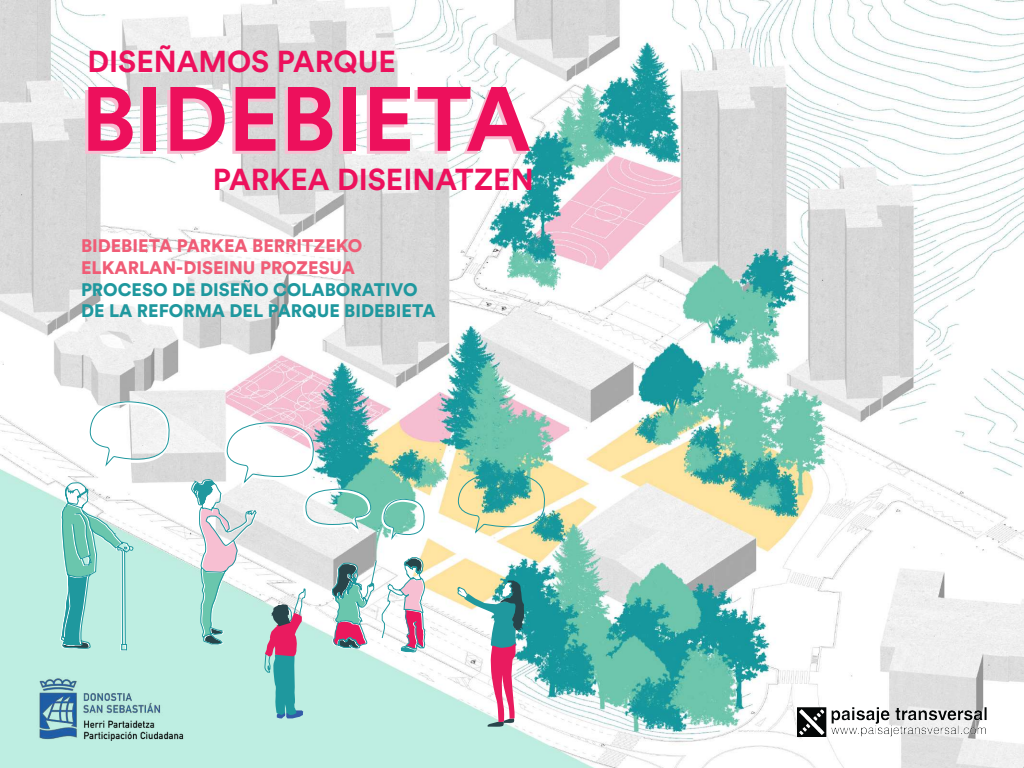
<style>
.page{position:relative;width:1024px;height:768px;background:#fff}
.page>*{position:absolute;margin:0;border:0;box-sizing:border-box;transform-origin:0 0}
.t1{font:700 90px "Circular Std";color:#ed105c}
.t2{font:700 30px "Circular Std";color:#ed105c}
.t3{font:900 18px/21.6px "Circular Std";color:#1f989e}
.t4{font:900 18px/21.6px "Circular Std";color:#f05c76}
</style>
<div class="page">
<img style="left:0;top:0;width:1024px;height:768px">
<img style="left:458px;top:472px;width:88px;height:63px">
<svg style="left:60px;top:400px;width:112px;height:256px"></svg>
<img style="left:797px;top:706px;width:190px;height:31px">
<img style="left:36px;top:678px;width:148px;height:62px">
<svg style="left:191px;top:421px;width:236px;height:297px"></svg>
<svg style="left:458px;top:580px;width:66px;height:147px"></svg>
<h2 class="t2" style="left:88px;top:42px;width:310px">DISEÑAMOS PARQUE</h2>
<h1 class="t1" style="left:81px;top:61px;width:451px">BIDEBIETA</h1>
<h2 class="t2" style="left:213px;top:160px;width:323px">PARKEA DISEINATZEN</h2>
<p class="t4" style="left:81px;top:235px;width:283px">BIDEBIETA PARKEA BERRITZEKO<br>ELKARLAN-DISEINU PROZESUA</p>
<p class="t3" style="left:81px;top:278px;width:356px">PROCESO DE DISEÑO COLABORATIVO<br>DE LA REFORMA DEL PARQUE BIDEBIETA</p>
</div>
